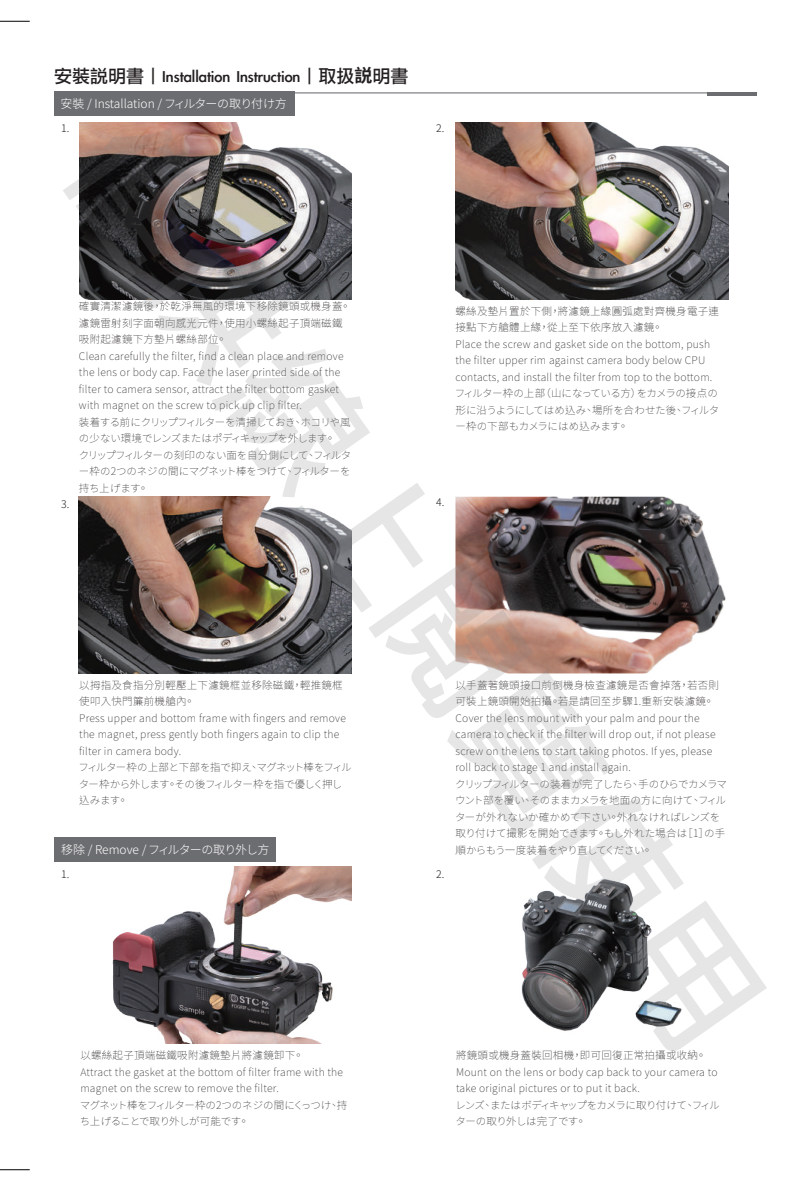
<style>
.page{position:relative;width:808px;height:1191px;background:#fff}
.page>*{position:absolute;margin:0;border:0;box-sizing:border-box;transform-origin:0 0}
.t1{font:136.05px "Li Hei Pro";color:#808285}
.t2{font:18px "Li Gothic Med";color:#231f20}
.t3{font:300 12px "Noto Sans CJ Ktc";letter-spacing:-.02em;color:#fff}
.t4{font:300 12px "Noto Sans CJ Ktc";letter-spacing:-.04em;color:#fff}
.t5{font:100 10.5px/16.5px "Noto Sans CJ Ktc";letter-spacing:.025em;color:#231f20}
.t6{font:300 10.5px "Noto Sans CJ Ktc";color:#231f20}
.s1{font-family:"Noto Sans CJ Ktc";font-weight:700}
</style>
<div class="page">
<hr style="left:54px;top:92px;width:703px;height:1px;background:#6c6d70">
<hr style="left:708px;top:93px;width:49px;height:3px;background:#6c6d70">
<div style="left:54px;top:92px;width:240px;height:24px;background:#6c6d70"></div>
<div style="left:54px;top:837px;width:222px;height:24px;background:#6c6d70"></div>
<hr style="left:0;top:21px;width:30px;height:1px;background:#000">
<hr style="left:0;top:1169px;width:30px;height:1px;background:#000">
<img style="left:455px;top:122px;width:273px;height:177px">
<img style="left:79px;top:122px;width:273px;height:177px">
<img style="left:79px;top:497px;width:273px;height:176px">
<img style="left:455px;top:497px;width:271px;height:176px">
<img style="left:112px;top:866px;width:239px;height:177px">
<img style="left:521px;top:879px;width:161px;height:152px">
<h2 class="t2" style="left:54px;top:67px;width:356px">安裝說明書│Installation Instruction│取扱<span class="s1">説</span>明書</h2>
<p class="t3" style="left:60px;top:97px;width:228px">安裝 / Installation / フィルターの取り付け方</p>
<h1 class="t1" style="left:157px;top:99px;width:1090px;rotate:55deg">僅供線上閱覽使用</h1>
<p class="t6" style="left:61px;top:123px;width:10px">1.</p>
<p class="t6" style="left:436px;top:123px;width:10px">2.</p>
<p class="t5" style="left:79px;top:298px;width:274px">確實清潔濾鏡後，於乾淨無風的環境下移除鏡頭或機身蓋。濾鏡雷射刻字面朝向感光元件，使用小螺絲起子頂端磁鐵吸附起濾鏡下方墊片螺絲部位。<br>Clean carefully the filter, find a clean place and remove the lens or body cap. Face the laser printed side of the filter to camera sensor, attract the filter bottom gasket with magnet on the screw to pick up clip filter.<br>装着する前にクリップフィルターを清掃しておき、ホコリや風の少ない環境でレンズまたはポディキャップを外します。<br>クリップフィルターの刻印のない面を自分側にして、フィルター枠の2つのネジの間にマグネット棒をつけて、フィルターを持ち上げます。</p>
<p class="t5" style="left:455px;top:303px;width:266px">螺絲及墊片置於下側，將濾鏡上緣圓弧處對齊機身電子連接點下方艙體上緣，從上至下依序放入濾鏡。<br>Place the screw and gasket side on the bottom, push the filter upper rim against camera body below CPU contacts, and install the filter from top to the bottom.フィルター枠の上部（山になっている方）をカメラの接点の形に沿うようにしてはめ込み、場所を合わせた後、フィルター枠の下部もカメラにはめ込みます。</p>
<p class="t6" style="left:61px;top:498px;width:10px">3.</p>
<p class="t6" style="left:436px;top:496px;width:10px">4.</p>
<p class="t5" style="left:78px;top:676px;width:275px">以拇指及食指分別輕壓上下濾鏡框並移除磁鐵，輕推鏡框使叩入快門簾前機艙內。<br>Press upper and bottom frame with fingers and remove the magnet, press gently both fingers again to clip the filter in camera body.<br>フィルター枠の上部と下部を指で抑え、マグネット棒をフィルター枠から外します。その後フィルター枠を指で優しく押し込みます。</p>
<p class="t5" style="left:455px;top:677px;width:274px">以手蓋著鏡頭接口前倒機身檢查濾鏡是否會掉落，若否則可裝上鏡頭開始拍攝。若是請回至步驟1.重新安裝濾鏡。Cover the lens mount with your palm and pour the camera to check if the filter will drop out, if not please screw on the lens to start taking photos. If yes, please roll back to stage 1 and install again.<br>クリップフィルターの装着が完了したら、手のひらでカメラマウント部を覆い、そのままカメラを地面の方に向けて、フィルターが外れないか確かめて下さい。外れなければレンズを取り付けて撮影を開始できます。もし外れた場合は［1］の手順からもう一度装着をやり直してください。</p>
<p class="t4" style="left:61px;top:842px;width:210px">移除 / Remove / フィルターの取り外し方</p>
<p class="t6" style="left:61px;top:868px;width:10px">1.</p>
<p class="t6" style="left:436px;top:868px;width:10px">2.</p>
<p class="t5" style="left:80px;top:1047px;width:269px">以螺絲起子頂端磁鐵吸附濾鏡墊片將濾鏡卸下。<br>Attract the gasket at the bottom of filter frame with the magnet on the screw to remove the filter.<br>マグネット棒をフィルター枠の2つのネジの間にくっつけ、持ち上げることで取り外しが可能です。</p>
<p class="t5" style="left:455px;top:1047px;width:266px">將鏡頭或機身蓋裝回相機，即可回復正常拍攝或收納。Mount on the lens or body cap back to your camera to take original pictures or to put it back.<br>レンズ、またはボディキャップをカメラに取り付けて、フィルターの取り外しは完了です。</p>
</div>
